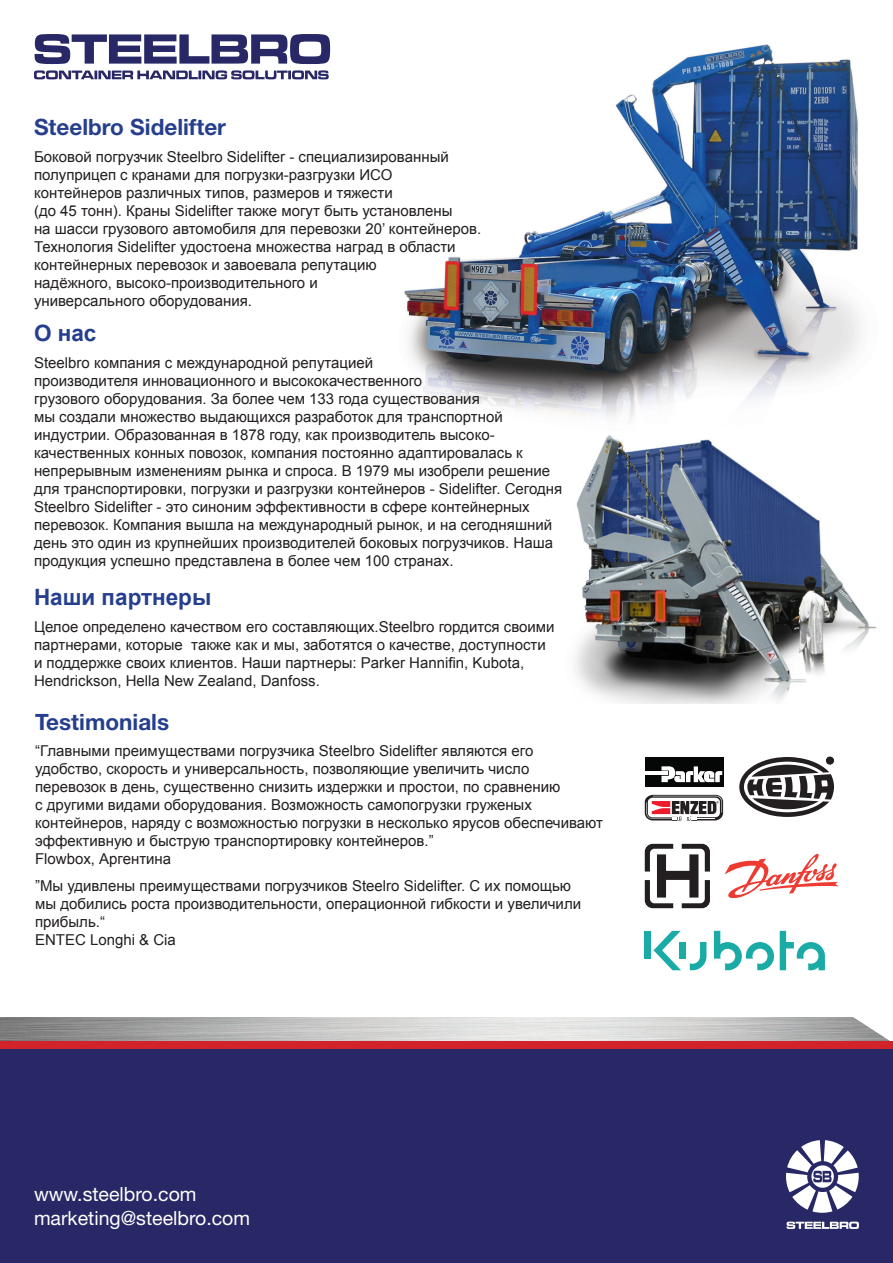
<style>
.page{position:relative;width:893px;height:1263px;background:#fff}
.page>*{position:absolute;margin:0;border:0;box-sizing:border-box;transform-origin:0 0}
.t1{font:700 22.5px "Helvetica Neue LT Std";color:#253f8e}
.t2{font:700 22.5px "Arial";color:#253f8e}
.t3{font:19.5px "Helvetica Neue LT Std";color:#fff}
.t4{font:15px/18px "Arial";color:#231f20}
</style>
<div class="page">
<div style="left:0;top:1048px;width:893px;height:215px;background:#272865"></div>
<div style="left:0;top:1041px;width:893px;height:8px;background:#d1232a"></div>
<svg style="left:786px;top:1221px;width:73px;height:8px"></svg>
<svg style="left:786px;top:1140px;width:73px;height:73px"></svg>
<svg style="left:34px;top:70px;width:295px;height:9px"></svg>
<svg style="left:35px;top:34px;width:295px;height:30px"></svg>
<div style="left:645px;top:931px;width:6px;height:28px;background:#1baba7"></div>
<svg style="left:654px;top:931px;width:27px;height:39px"></svg>
<svg style="left:714px;top:931px;width:60px;height:39px"></svg>
<svg style="left:780px;top:931px;width:45px;height:39px"></svg>
<svg style="left:690px;top:942px;width:16px;height:28px"></svg>
<div style="left:679px;top:942px;width:7px;height:17px;background:#1baba7"></div>
<svg style="left:725px;top:853px;width:114px;height:45px"></svg>
<svg style="left:739px;top:756px;width:95px;height:61px"></svg>
<div style="left:645px;top:757px;width:79px;height:30px;background:#050707"></div>
<hr style="left:645px;top:771px;width:23px;height:4px;background:#fff">
<svg style="left:661px;top:766px;width:61px;height:16px"></svg>
<svg style="left:645px;top:795px;width:78px;height:26px"></svg>
<svg style="left:645px;top:844px;width:65px;height:64px"></svg>
<img style="left:575px;top:435px;width:302px;height:269px">
<img style="left:404px;top:44px;width:457px;height:375px">
<p class="t1" style="left:34px;top:113px;width:194px">Steelbro Sidelifter</p>
<p class="t4" style="left:34px;top:148px;width:416px">Боковой погрузчик Steelbro Sidelifter - специализированный</p>
<p class="t4" style="left:34px;top:166px;width:360px">полуприцеп с кранами для погрузки-разгрузки ИСО</p>
<p class="t4" style="left:34px;top:184px;width:360px">контейнеров различных типов, размеров и тяжести</p>
<p class="t4" style="left:34px;top:202px;width:420px">(до 45 тонн). Краны Sidelifter также могут быть установлены</p>
<p class="t4" style="left:34px;top:220px;width:449px">на шасси грузового автомобиля для перевозки 20’ контейнеров.</p>
<p class="t4" style="left:34px;top:238px;width:423px">Технология Sidelifter удостоена множества наград в области</p>
<p class="t4" style="left:34px;top:256px;width:344px">контейнерных перевозок и завоевала репутацию</p>
<p class="t4" style="left:34px;top:274px;width:285px">надёжного, высоко-производительного и</p>
<p class="t4" style="left:34px;top:292px;width:219px">универсального оборудования.</p>
<p class="t2" style="left:34px;top:318px;width:64px">О нас</p>
<p class="t4" style="left:34px;top:354px;width:341px">Steelbro компания с международной репутацией</p>
<p class="t4" style="left:34px;top:372px;width:390px">производителя инновационного и высококачественного</p>
<p class="t4" style="left:34px;top:390px;width:447px">грузового оборудования. За более чем 133 года существования</p>
<p class="t4" style="left:34px;top:408px;width:530px">мы создали множество выдающихся разработок для транспортной индустрии. Образованная в 1878 году, как производитель высоко&shy;качественных конных повозок, компания постоянно адаптировалась к непрерывным изменениям рынка и спроса. В 1979 мы изобрели решение для транспортировки, погрузки и разгрузки контейнеров - Sidelifter. Сегодня Steelbro Sidelifter - это синоним эффективности в сфере контейнерных перевозок. Компания вышла на международный рынок, и на сегодняшний день это один из крупнейших производителей боковых погрузчиков. Наша продукция успешно представлена в более чем 100 странах.</p>
<p class="t2" style="left:34px;top:583px;width:179px">Наши партнеры</p>
<p class="t4" style="left:34px;top:618px;width:522px">Целое определено качеством его составляющих.Steelbro гордится своими партнерами, которые также как и мы, заботятся о качестве, доступности и поддержке своих клиентов. Наши партнеры: Parker Hannifin, Kubota, Hendrickson, Hella New Zealand, Danfoss.</p>
<p class="t1" style="left:35px;top:708px;width:136px">Testimonials</p>
<p class="t4" style="left:35px;top:742px;width:569px">“Главными преимуществами погрузчика Steelbro Sidelifter являются его удобство, скорость и универсальность, позволяющие увеличить число перевозок в день, существенно снизить издержки и простои, по сравнению<br>с другими видами оборудования. Возможность самопогрузки груженых контейнеров, наряду с возможностью погрузки в несколько ярусов обеспечивают эффективную и быструю транспортировку контейнеров.”</p>
<p class="t4" style="left:35px;top:850px;width:138px">Flowbox, Аргентина</p>
<p class="t4" style="left:35px;top:876px;width:548px">”Мы удивлены преимуществами погрузчиков Steelro Sidelifter. С их помощью мы добились роста производительности, операционной гибкости и увеличили прибыль.“</p>
<p class="t4" style="left:35px;top:930px;width:142px">ENTEC Longhi &amp; Cia</p>
<p class="t3" style="left:34px;top:1182px;width:164px">www.steelbro.com</p>
<p class="t3" style="left:34px;top:1206px;width:218px">marketing@steelbro.com</p>
</div>
